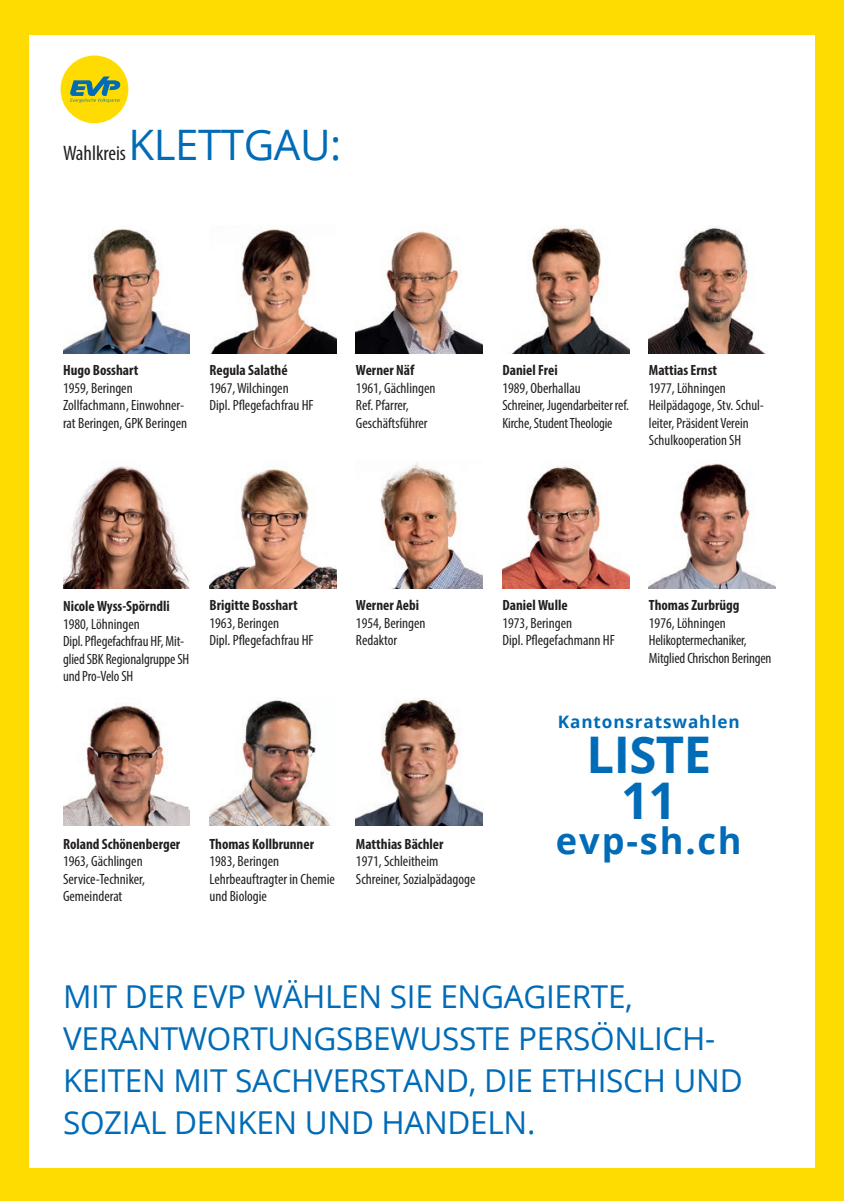
<style>
.page{position:relative;width:844px;height:1201px;background:#fff}
.page>*{position:absolute;margin:0;border:0;box-sizing:border-box;transform-origin:0 0}
.t1{font:700 50.57px/45.7px "Open Sans";letter-spacing:-.01em;color:#006bb6;text-align:center}
.t2{font:700 36.23px "Open Sans";letter-spacing:.05em;color:#006bb6}
.t3{font:31.5px/42px "Open Sans";letter-spacing:-.01em;color:#006bb6}
.fliesstext_8_5_10{font:condensed 21px "Myriad Pro";color:#231f20}
.t4{font:700 17.15px "Open Sans";letter-spacing:.05em;color:#006bb6}
.fliesstext_8_5_10-2{font:condensed 14.88px/17.5px "Myriad Pro";color:#231f20}
.kandidaten_namen{font:700 condensed 14.88px "Myriad Pro";color:#231f20}
.fliesstext_8_5_10-3{font:700 condensed 14.88px "Myriad Pro";color:#231f20}
.s1{font-family:"Open Sans";font-stretch:normal;font-size:42px;color:#006bb6}
</style>
<div class="page">
<div style="left:0;top:0;width:843px;height:1200px;background:#ffdc01"></div>
<div style="left:29px;top:35px;width:785px;height:1132px;background:#fff"></div>
<img style="left:380px;top:462px;width:102px;height:126px">
<img style="left:356px;top:698px;width:126px;height:127px">
<img style="left:209px;top:700px;width:121px;height:125px">
<img style="left:502px;top:466px;width:127px;height:122px">
<img style="left:648px;top:463px;width:127px;height:125px">
<img style="left:63px;top:228px;width:126px;height:125px">
<img style="left:211px;top:229px;width:125px;height:124px">
<img style="left:356px;top:231px;width:126px;height:122px">
<img style="left:512px;top:228px;width:117px;height:125px">
<img style="left:648px;top:226px;width:117px;height:127px">
<img style="left:63px;top:466px;width:126px;height:122px">
<img style="left:63px;top:704px;width:126px;height:121px">
<img style="left:209px;top:469px;width:127px;height:119px">
<div style="left:61px;top:55px;width:67px;height:68px;background:#ffdc01;border-radius:50%"></div>
<svg style="left:70px;top:76px;width:50px;height:27px"></svg>
<p class="fliesstext_8_5_10" style="left:63px;top:140px;width:280px">Wahlkreis<span class="s1">KLETTGAU:</span></p>
<p class="kandidaten_namen" style="left:63px;top:361px;width:77px">Hugo Bosshart</p>
<p class="fliesstext_8_5_10-2" style="left:63px;top:379px;width:71px">1959, Beringen</p>
<p class="fliesstext_8_5_10-2" style="left:63px;top:396px;width:126px">Zollfachmann, Einwohner&shy;rat Beringen, GPK Beringen</p>
<p class="kandidaten_namen" style="left:209px;top:361px;width:80px">Regula Salathé</p>
<p class="fliesstext_8_5_10-2" style="left:209px;top:379px;width:81px">1967, Wilchingen</p>
<p class="fliesstext_8_5_10-2" style="left:209px;top:396px;width:106px">Dipl. Pflegefachfrau HF</p>
<p class="kandidaten_namen" style="left:356px;top:361px;width:60px">Werner Näf</p>
<p class="fliesstext_8_5_10-2" style="left:356px;top:379px;width:81px">1961, Gächlingen</p>
<p class="fliesstext_8_5_10-2" style="left:356px;top:396px;width:54px">Ref. Pfarrer,</p>
<p class="fliesstext_8_5_10-2" style="left:356px;top:414px;width:73px">Geschäftsführer</p>
<p class="kandidaten_namen" style="left:502px;top:361px;width:57px">Daniel Frei</p>
<p class="fliesstext_8_5_10-2" style="left:502px;top:379px;width:80px">1989, Oberhallau</p>
<p class="fliesstext_8_5_10-2" style="left:502px;top:396px;width:128px">Schreiner, Jugendarbeiter ref.<br>Kirche, Student Theologie</p>
<p class="kandidaten_namen" style="left:648px;top:361px;width:70px">Mattias Ernst</p>
<p class="fliesstext_8_5_10-2" style="left:648px;top:379px;width:78px">1977, Löhningen</p>
<p class="fliesstext_8_5_10-2" style="left:648px;top:396px;width:117px">Heilpädagoge, Stv. Schul&shy;leiter, Präsident Verein<br>Schulkooperation SH</p>
<p class="kandidaten_namen" style="left:63px;top:597px;width:108px">Nicole Wyss-Spörndli</p>
<p class="fliesstext_8_5_10-2" style="left:63px;top:615px;width:78px">1980, Löhningen</p>
<p class="fliesstext_8_5_10-2" style="left:63px;top:632px;width:128px">Dipl. Pflegefachfrau HF, Mit&shy;glied SBK Regionalgruppe SH und Pro-Velo SH</p>
<p class="kandidaten_namen" style="left:209px;top:596px;width:90px">Brigitte Bosshart</p>
<p class="fliesstext_8_5_10-2" style="left:209px;top:614px;width:71px">1963, Beringen</p>
<p class="fliesstext_8_5_10-2" style="left:209px;top:631px;width:106px">Dipl. Pflegefachfrau HF</p>
<p class="kandidaten_namen" style="left:356px;top:596px;width:65px">Werner Aebi</p>
<p class="fliesstext_8_5_10-2" style="left:356px;top:614px;width:71px">1954, Beringen</p>
<p class="fliesstext_8_5_10-2" style="left:356px;top:631px;width:43px">Redaktor</p>
<p class="fliesstext_8_5_10-3" style="left:63px;top:834px;width:119px">Roland Schönenberger</p>
<p class="fliesstext_8_5_10-2" style="left:63px;top:852px;width:81px">1963, Gächlingen</p>
<p class="fliesstext_8_5_10-2" style="left:63px;top:870px;width:83px">Service-Techniker,</p>
<p class="fliesstext_8_5_10-2" style="left:63px;top:887px;width:61px">Gemeinderat</p>
<p class="kandidaten_namen" style="left:209px;top:834px;width:106px">Thomas Kollbrunner</p>
<p class="fliesstext_8_5_10-2" style="left:209px;top:852px;width:71px">1983, Beringen</p>
<p class="fliesstext_8_5_10-2" style="left:209px;top:870px;width:127px">Lehrbeauftragter in Chemie</p>
<p class="fliesstext_8_5_10-2" style="left:209px;top:887px;width:59px">und Biologie</p>
<p class="kandidaten_namen" style="left:356px;top:834px;width:89px">Matthias Bächler</p>
<p class="fliesstext_8_5_10-2" style="left:356px;top:852px;width:84px">1971, Schleitheim</p>
<p class="fliesstext_8_5_10-2" style="left:356px;top:870px;width:121px">Schreiner, Sozialpädagoge</p>
<p class="kandidaten_namen" style="left:502px;top:596px;width:67px">Daniel Wulle</p>
<p class="fliesstext_8_5_10-2" style="left:502px;top:614px;width:71px">1973, Beringen</p>
<p class="fliesstext_8_5_10-2" style="left:502px;top:631px;width:114px">Dipl. Pflegefachmann HF</p>
<p class="kandidaten_namen" style="left:648px;top:596px;width:92px">Thomas Zurbrügg</p>
<p class="fliesstext_8_5_10-2" style="left:648px;top:614px;width:78px">1976, Löhningen</p>
<p class="fliesstext_8_5_10-2" style="left:648px;top:631px;width:99px">Helikoptermechaniker,</p>
<p class="fliesstext_8_5_10-2" style="left:648px;top:649px;width:124px">Mitglied Chrischon Beringen</p>
<p class="t4" style="left:557px;top:709px;width:183px">Kantonsratswahlen</p>
<p class="t1" style="left:586px;top:731px;width:126px">LISTE<br>11</p>
<p class="t2" style="left:556px;top:815px;width:187px">evp-sh.ch</p>
<p class="t3" style="left:63px;top:974px;width:571px">MIT DER EVP WÄHLEN SIE ENGAGIERTE,</p>
<p class="t3" style="left:63px;top:1016px;width:681px">VERANTWORTUNGSBEWUSSTE PERSÖNLICH-<br>KEITEN MIT SACHVERSTAND, DIE ETHISCH UND<br>SOZIAL DENKEN UND HANDELN.</p>
</div>
